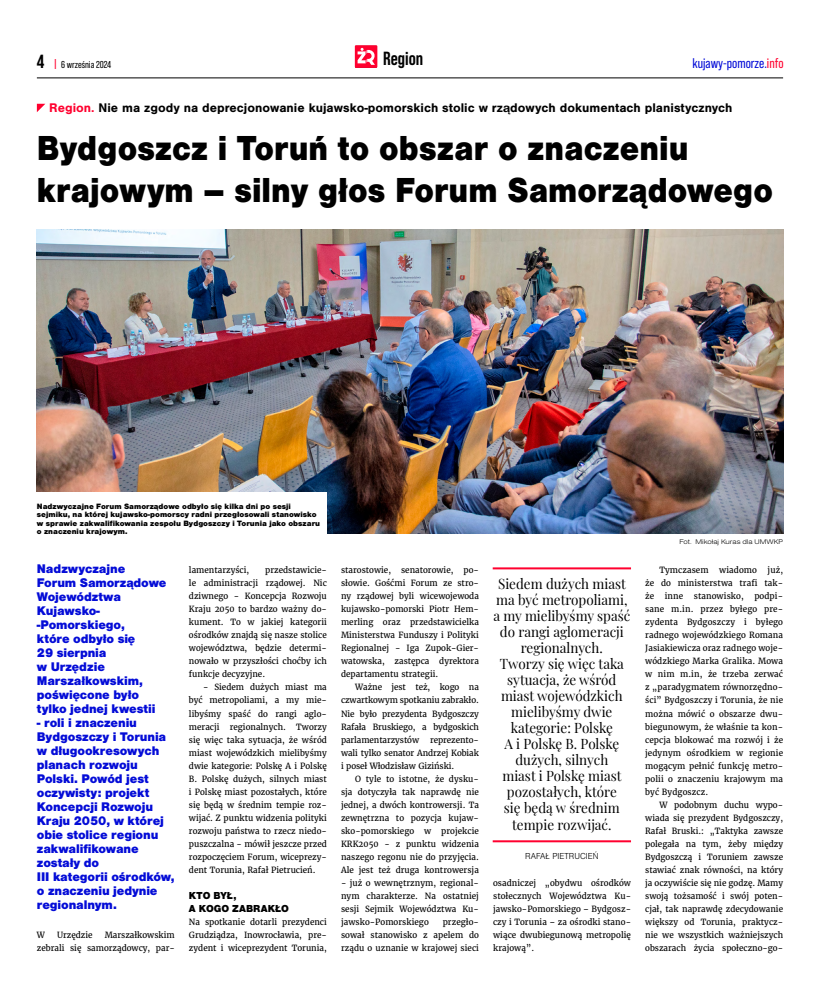
<style>
.page{position:relative;width:820px;height:993px;background:#fff}
.page>*{position:absolute;margin:0;border:0;box-sizing:border-box;transform-origin:0 0}
.t1{font:900 36px/42px "Nimbus San";color:#000;scale:.9 1}
.t2{font:700 19px "Bebas Neue Pro";color:#000}
.t3{font:14px/16px "Playfair Display";color:#000;text-align:center;scale:.96 1}
.t4{font:14px "Bebas Neue Pro";color:#040cd7}
.t5{font:900 13px/14px "Nimbus San";letter-spacing:-.01em;color:#040cd7}
.t6{font:700 13px "Nimbus San";color:#000}
.t7{font:900 10.5px/13px "Nimbus San";color:#000}
.t8{font:10px "Bebas Neue Pro";color:#000}
.t9{font:300 9px "Nimbus San";color:#000;scale:.96 1}
.t10{font:8.5px/13px "Merriweather";color:#000;text-align:justify;scale:.96 1}
.t11{font:900 8px/8.3px "Nimbus San";color:#000}
.t12{font:300 7px "Nimbus San Ext";color:#000}
.s1{font-weight:700;font-size:19px}
.s2{font-family:"Bebas Neue Pro Exp Bd";color:#ff002f}
.s3{color:#ff002f}
</style>
<div class="page">
<hr style="left:37px;top:78px;width:745px;height:1px;background:#000">
<div style="left:355px;top:45px;width:22px;height:23px;background:#ff002f"></div>
<svg style="left:357px;top:48px;width:18px;height:17px"></svg>
<svg style="left:37px;top:104px;width:8px;height:8px"></svg>
<img style="left:37px;top:230px;width:745px;height:303px">
<hr style="left:492px;top:567px;width:138px;height:2px;background:#ff002f">
<hr style="left:492px;top:840px;width:138px;height:2px;background:#ff002f">
<div style="left:33px;top:492px;width:294px;height:51px;background:#fff"></div>
<p class="t8" style="left:37px;top:59px;width:76px"><span class="s1">4</span> <span class="s2">|</span> 6 września 2024</p>
<h2 class="t2" style="left:383px;top:47px;width:42px">Region</h2>
<h3 class="t4" style="left:692px;top:55px;width:92px">kujawy-pomorze.<span class="s3">info</span></h3>
<h3 class="t6" style="left:49px;top:101px;width:684px"><span class="s3">Region.</span> Nie ma zgody na deprecjonowanie kujawsko-pomorskich stolic w rządowych dokumentach planistycznych</h3>
<h1 class="t1" style="left:37px;top:127px;width:819px">Bydgoszcz i Toruń to obszar o znaczeniu krajowym – silny głos Forum Samorządowego</h1>
<p class="t11" style="left:37px;top:502px;width:285px">Nadzwyczajne Forum Samorządowe odbyło się kilka dni po sesji sejmiku, na której kujawsko-pomorscy radni przegłosowali stanowisko w sprawie zakwalifikowania zespołu Bydgoszczy i Torunia jako obszaru o znaczeniu krajowym.</p>
<h3 class="t5" style="left:37px;top:561px;width:131px">Nadzwyczajne<br>Forum Samorządowe<br>Województwa<br>Kujawsko--Pomorskiego,<br>które odbyło się<br>29 sierpnia<br>w Urzędzie<br>Marszałkowskim, poświęcone było tylko jednej kwestii</h3>
<p class="t5" style="left:37px;top:715px;width:139px">- roli i znaczeniu<br>Bydgoszczy i Torunia w długookresowych planach rozwoju<br>Polski. Powód jest oczywisty: projekt<br>Koncepcji Rozwoju<br>Kraju 2050, w której obie stolice regionu zakwalifikowane zostały do<br>III kategorii ośrodków, o znaczeniu jedynie regionalnym.</p>
<p class="t10" style="left:37px;top:928px;width:10px">W</p>
<p class="t10" style="left:57px;top:928px;width:39px">Urzędzie</p>
<p class="t10" style="left:37px;top:928px;width:145px;text-align:right">Marszałkowskim<br>zebrali się samorządowcy, par-</p>
<p class="t10" style="left:189px;top:563px;width:64px">lamentarzyści,</p>
<p class="t10" style="left:189px;top:563px;width:145px;text-indent:76px">przedstawicie&shy;le administracji rządowej. Nic dziwnego - Koncepcja Rozwoju Kraju 2050 to bardzo ważny do&shy;kument. To w jakiej kategorii ośrodków znajdą się nasze stolice województwa, będzie determi&shy;nowało w przyszłości choćby ich funkcje decyzyjne.</p>
<p class="t10" style="left:189px;top:680px;width:145px;text-indent:14px">- Siedem dużych miast ma być metropoliami, a my mie&shy;libyśmy spaść do rangi aglo&shy;meracji regionalnych. Tworzy się więc taka sytuacja, że wśród miast wojewódzkich mielibyśmy dwie kategorie: Polskę A i Polskę B. Polskę dużych, silnych miast i Polskę miast pozostałych, które się będą w średnim tempie roz&shy;wijać. Z punktu widzenia polityki rozwoju państwa to rzecz niedo&shy;puszczalna - mówił jeszcze przed rozpoczęciem Forum, wiceprezy&shy;dent Torunia, Rafał Pietrucień.</p>
<p class="t7" style="left:189px;top:889px;width:101px">KTO BYŁ,<br>A KOGO ZABRAKŁO</p>
<p class="t10" style="left:189px;top:915px;width:145px">Na spotkanie dotarli prezydenci Grudziądza, Inowrocławia, pre&shy;zydent i wiceprezydent Torunia,</p>
<p class="t10" style="left:341px;top:563px;width:145px">starostowie, senatorowie, po&shy;słowie. Gośćmi Forum ze stro&shy;ny rządowej byli wicewojewoda kujawsko-pomorski Piotr Hem&shy;merling oraz przedstawicielka Ministerstwa Funduszy i Polityki Regionalnej - Iga Zupok-Gier&shy;watowska, zastępca dyrektora departamentu strategii.</p>
<p class="t10" style="left:341px;top:680px;width:145px;text-indent:14px">Ważne jest też, kogo na czwartkowym spotkaniu zabrakło.<br>Nie było prezydenta Bydgoszczy Rafała Bruskiego, a bydgoskich parlamentarzystów</p>
<p class="t10" style="left:341px;top:732px;width:145px;text-indent:89px">reprezento&shy;wali tylko senator Andrzej Kobiak i poseł Włodzisław Giziński.</p>
<p class="t10" style="left:341px;top:772px;width:145px;text-indent:14px">O tyle to istotne, że dysku&shy;sja dotyczyła tak naprawdę nie jednej, a dwóch kontrowersji. Ta zewnętrzna to pozycja kujaw&shy;sko-pomorskiego w projekcie KRK2050 - z punktu widzenia naszego regonu nie do przyjęcia.<br>Ale jest też druga kontrowersja</p>
<p class="t10" style="left:341px;top:876px;width:145px">- już o wewnętrznym, regional&shy;nym charakterze. Na ostatniej sesji Sejmik Województwa Ku&shy;jawsko-Pomorskiego</p>
<p class="t10" style="left:341px;top:915px;width:145px;text-indent:102px">przegło&shy;sował stanowisko z apelem do rządu o uznanie w krajowej sieci</p>
<p class="t3" style="left:493px;top:574px;width:144px">Siedem dużych miast ma być metropoliami, a my mielibyśmy spaść do rangi aglomeracji regionalnych.<br>Tworzy się więc taka sytuacja, że wśród miast wojewódzkich mielibyśmy dwie kategorie: Polskę<br>A i Polskę B. Polskę dużych, silnych<br>miast i Polskę miast pozostałych, które<br>się będą w średnim tempie rozwijać.</p>
<p class="t9" style="left:525px;top:851px;width:78px">RAFAŁ PIETRUCIEŃ</p>
<p class="t10" style="left:493px;top:876px;width:145px">osadniczej „obydwu ośrodków stołecznych Województwa Ku&shy;jawsko-Pomorskiego – Bydgosz&shy;czy i Torunia – za ośrodki stano&shy;wiące dwubiegunową metropolię krajową”.</p>
<p class="t12" style="left:679px;top:537px;width:105px">Fot. Mikołaj Kuras dla UMWKP</p>
<p class="t10" style="left:645px;top:563px;width:145px;text-indent:14px">Tymczasem wiadomo już, że do ministerstwa trafi tak&shy;że inne stanowisko, podpi&shy;sane m.in. przez byłego pre&shy;zydenta Bydgoszczy i byłego radnego wojewódzkiego Romana Jasiakiewicza oraz radnego woje&shy;wódzkiego Marka Gralika. Mowa w nim m.in, że trzeba zerwać z „paradygmatem równorzędno&shy;ści” Bydgoszczy i Torunia, że nie można mówić o obszarze dwu&shy;biegunowym, że właśnie ta kon&shy;cepcja blokować ma rozwój i że jedynym ośrodkiem w regionie mogącym pełnić funkcję metro&shy;polii o znaczeniu krajowym ma być Bydgoszcz.</p>
<p class="t10" style="left:645px;top:798px;width:145px;text-indent:14px">W podobnym duchu wypo&shy;wiada się prezydent Bydgoszczy, Rafał Bruski.: „Taktyka zawsze polegała na tym, żeby między Bydgoszczą i Toruniem zawsze stawiać znak równości, na który ja oczywiście się nie godzę. Mamy swoją tożsamość i swój poten&shy;cjał, tak naprawdę zdecydowanie większy od Torunia, praktycz&shy;nie we wszystkich ważniejszych obszarach życia społeczno-go-</p>
</div>
